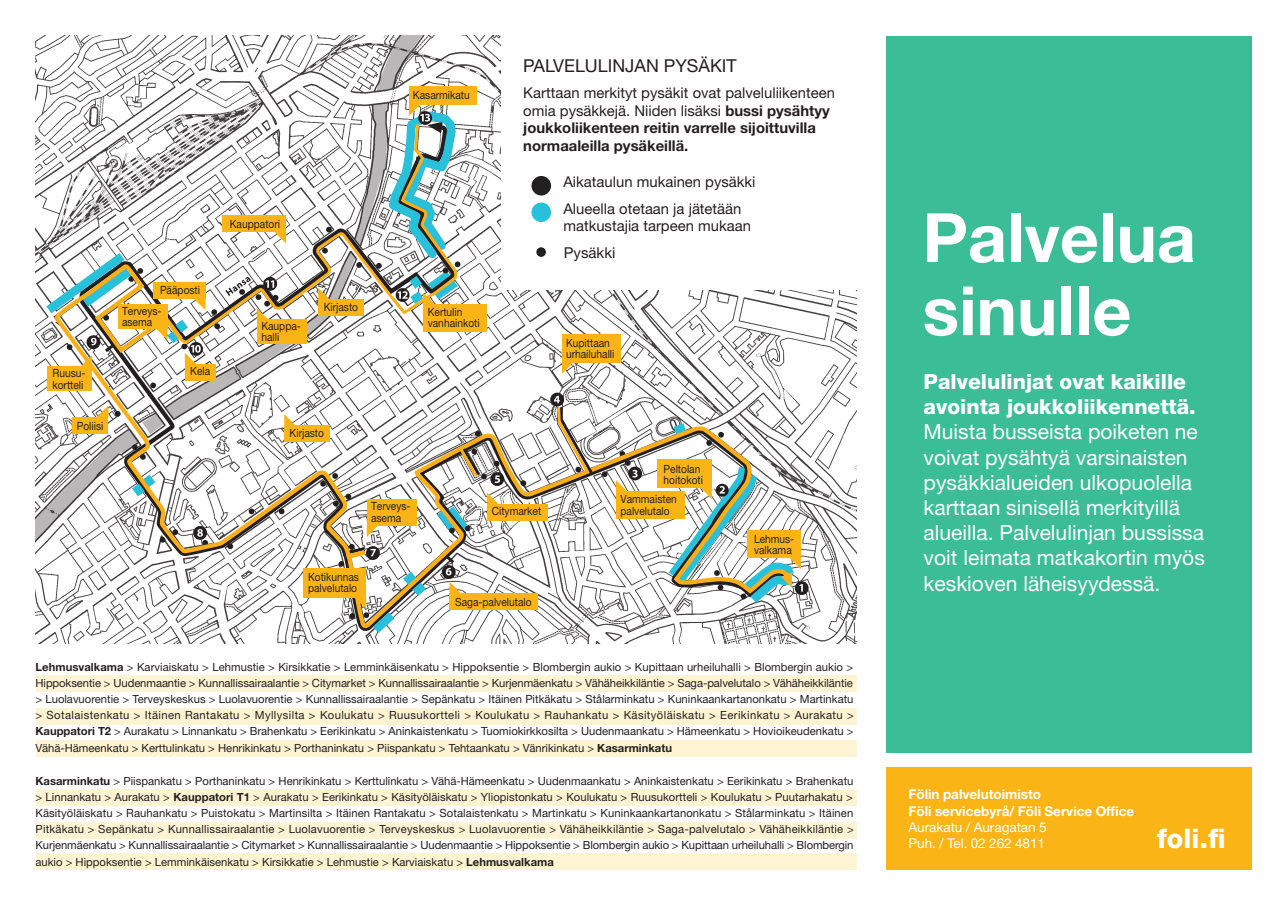
<style>
.page{position:relative;width:1288px;height:905px;background:#fff}
.page>*{position:absolute;margin:0;border:0;box-sizing:border-box;transform-origin:0 0}
.t1{font:700 68.1px "Helvetica Neue LT Std";color:#fff}
.t2{font:800 27px "Helvetica Neue LT Std";color:#fff}
.t3{font:21px/25.2px "Helvetica Neue LT Std";color:#fff}
.t4{font:17.85px "Helvetica Neue LT Std";color:#231f20}
.leipis{font:15px "Helvetica Neue LT Std";color:#231f20}
.leipis-2{font:700 14.85px/17.9px "Helvetica Neue LT Std";color:#231f20}
.leipis-3{font:14.85px/26.7px "Helvetica Neue LT Std";color:#231f20}
.t5{font:700 13.5px/16.2px "Helvetica Neue LT Std";color:#fff}
.t6{font:13.5px "Helvetica Neue LT Std";color:#fff}
.t7{font:11.4px/11.4px "Helvetica Neue LT Std";color:#231f20;scale:.9 1}
.leipis-4{font:11.25px/16.2px "Helvetica Neue LT Std";color:#231f20;text-align:justify}
.s1{font-weight:400}
.s2{font-weight:700}
.s3{font-weight:800}
</style>
<div class="page">
<div style="left:36px;top:853px;width:820px;height:17px;background:#fef3d2"></div>
<div style="left:36px;top:822px;width:820px;height:16px;background:#fef3d2"></div>
<div style="left:36px;top:789px;width:820px;height:17px;background:#fef3d2"></div>
<div style="left:36px;top:740px;width:820px;height:16px;background:#fef3d2"></div>
<div style="left:36px;top:708px;width:820px;height:16px;background:#fef3d2"></div>
<div style="left:36px;top:675px;width:820px;height:16px;background:#fef3d2"></div>
<img style="left:36px;top:36px;width:820px;height:607px">
<svg style="left:376px;top:36px;width:56px;height:56px"></svg>
<svg style="left:500px;top:260px;width:291px;height:369px"></svg>
<div style="left:490px;top:472px;width:14px;height:14px;background:#231f20;border-radius:50%"></div>
<svg style="left:628px;top:467px;width:14px;height:13px"></svg>
<div style="left:716px;top:484px;width:12px;height:13px;background:#231f20;border-radius:50%"></div>
<svg style="left:719px;top:486px;width:6px;height:8px"></svg>
<div style="left:795px;top:581px;width:13px;height:14px;background:#231f20;border-radius:50%"></div>
<div style="left:550px;top:393px;width:14px;height:13px;background:#231f20;border-radius:50%"></div>
<svg style="left:554px;top:396px;width:41px;height:81px"></svg>
<div style="left:449px;top:593px;width:89px;height:17px;background:#fbb416"></div>
<div style="left:487px;top:504px;width:60px;height:16px;background:#fbb416"></div>
<div style="left:562px;top:334px;width:59px;height:28px;background:#fbb416"></div>
<svg style="left:562px;top:362px;width:12px;height:12px"></svg>
<div style="left:658px;top:460px;width:54px;height:28px;background:#fbb416"></div>
<svg style="left:699px;top:488px;width:13px;height:11px"></svg>
<div style="left:616px;top:491px;width:68px;height:28px;background:#fbb416"></div>
<svg style="left:616px;top:451px;width:21px;height:40px"></svg>
<div style="left:747px;top:530px;width:54px;height:28px;background:#fbb416"></div>
<svg style="left:735px;top:556px;width:68px;height:56px"></svg>
<div style="left:409px;top:87px;width:68px;height:18px;background:#fbb416"></div>
<svg style="left:36px;top:102px;width:464px;height:540px"></svg>
<div style="left:886px;top:36px;width:366px;height:716px;background:#3bbd98"></div>
<div style="left:886px;top:767px;width:366px;height:102px;background:#fbb416"></div>
<div style="left:501px;top:35px;width:358px;height:255px;background:#fff"></div>
<div style="left:531px;top:176px;width:20px;height:20px;background:#231f20;border-radius:50%"></div>
<div style="left:531px;top:202px;width:20px;height:20px;background:#29c0da;border-radius:50%"></div>
<div style="left:536px;top:247px;width:10px;height:10px;background:#231f20;border-radius:50%"></div>
<p class="t7" style="left:52px;top:367px;width:38px">Ruusu&shy;kortteli</p>
<p class="t7" style="left:77px;top:420px;width:31px">Poliisi</p>
<p class="t7" style="left:122px;top:280px;width:88px;line-height:20.5px;text-indent:38px">Pääposti<br>Terveys-</p>
<p class="t7" style="left:122px;top:316px;width:35px">asema</p>
<p class="t7" style="left:190px;top:365px;width:24px">Kela</p>
<p class="t7" style="left:230px;top:218px;width:57px">Kauppatori</p>
<p class="t7" style="left:261px;top:320px;width:45px">Kauppa&shy;halli</p>
<p class="t7" style="left:324px;top:301px;width:40px">Kirjasto</p>
<p class="t7" style="left:413px;top:89px;width:65px">Kasarmikatu</p>
<p class="t7" style="left:428px;top:306px;width:59px">Kertulin vanhainkoti</p>
<p class="t4" style="left:523px;top:55px;width:215px">PALVELULINJAN PYSÄKIT</p>
<p class="leipis-2" style="left:523px;top:83px;width:313px"><span class="s1">Karttaan merkityt pysäkit ovat palveluliikenteen omia pysäkkejä. Niiden lisäksi</span> bussi pysähtyy joukkoliikenteen reitin varrelle sijoittuvilla normaaleilla pysäkeillä.</p>
<p class="leipis-3" style="left:563px;top:168px;width:194px">Aikataulun mukainen pysäkki<br>Alueella otetaan ja jätetään</p>
<p class="leipis-3" style="left:563px;top:212px;width:189px">matkustajia tarpeen mukaan</p>
<p class="leipis" style="left:564px;top:244px;width:53px">Pysäkki</p>
<p class="t7" style="left:566px;top:337px;width:55px">Kupittaan urhailuhalli</p>
<p class="t7" style="left:290px;top:427px;width:40px">Kirjasto</p>
<p class="t7" style="left:371px;top:500px;width:45px">Terveys&shy;asema</p>
<p class="t7" style="left:308px;top:571px;width:58px">Kotikunnas palvelutalo</p>
<p class="t7" style="left:492px;top:505px;width:57px">Citymarket</p>
<p class="t7" style="left:455px;top:596px;width:87px">Saga-palvelutalo</p>
<p class="t7" style="left:663px;top:463px;width:45px">Peltolan hoitokoti</p>
<p class="t7" style="left:620px;top:494px;width:64px">Vammaisten palvelutalo</p>
<p class="t7" style="left:754px;top:533px;width:46px">Lehmus&shy;valkama</p>
<p class="leipis-4" style="left:36px;top:658px;width:819px"><span class="s2">Lehmusvalkama</span> &gt; Karviaiskatu &gt; Lehmustie &gt; Kirsikkatie &gt; Lemminkäisenkatu &gt; Hippoksentie &gt; Blombergin aukio &gt; Kupittaan urheiluhalli &gt; Blombergin aukio &gt; Hippoksentie &gt; Uudenmaantie &gt; Kunnallissairaalantie &gt; Citymarket &gt; Kunnallissairaalantie &gt; Kurjenmäenkatu &gt; Vähäheikkiläntie &gt; Saga-palvelutalo &gt; Vähäheikkiläntie &gt; Luolavuorentie &gt; Terveyskeskus &gt; Luolavuorentie &gt; Kunnallissairaalantie &gt; Sepänkatu &gt; Itäinen Pitkäkatu &gt; Stålarminkatu &gt; Kuninkaankartanonkatu &gt; Martinkatu &gt; Sotalaistenkatu &gt; Itäinen Rantakatu &gt; Myllysilta &gt; Koulukatu &gt; Ruusukortteli &gt; Koulukatu &gt; Rauhankatu &gt; Käsityöläiskatu &gt; Eerikinkatu &gt; Aurakatu &gt; <span class="s2">Kauppatori T2</span> &gt; Aurakatu &gt; Linnankatu &gt; Brahenkatu &gt; Eerikinkatu &gt; Aninkaistenkatu &gt; Tuomiokirkkosilta &gt; Uudenmaankatu &gt; Hämeenkatu &gt; Hovioikeudenkatu &gt; Vähä-Hämeenkatu &gt; Kerttulinkatu &gt; Henrikinkatu &gt; Porthaninkatu &gt; Piispankatu &gt; Tehtaankatu &gt; Vänrikinkatu &gt; <span class="s2">Kasarminkatu</span></p>
<p class="leipis-4" style="left:36px;top:772px;width:820px"><span class="s2">Kasarminkatu</span> &gt; Piispankatu &gt; Porthaninkatu &gt; Henrikinkatu &gt; Kerttulinkatu &gt; Vähä-Hämeenkatu &gt; Uudenmaankatu &gt; Aninkaistenkatu &gt; Eerikinkatu &gt; Brahenkatu &gt; Linnankatu &gt; Aurakatu &gt; <span class="s2">Kauppatori T1</span> &gt; Aurakatu &gt; Eerikinkatu &gt; Käsityöläiskatu &gt; Yliopistonkatu &gt; Koulukatu &gt; Ruusukortteli &gt; Koulukatu &gt; Puutarhakatu &gt; Käsityöläiskatu &gt; Rauhankatu &gt; Puistokatu &gt; Martinsilta &gt; Itäinen Rantakatu &gt; Sotalaistenkatu &gt; Martinkatu &gt; Kuninkaankartanonkatu &gt; Stålarminkatu &gt; Itäinen Pitkäkatu &gt; Sepänkatu &gt; Kunnallissairaalantie &gt; Luolavuorentie &gt; Terveyskeskus &gt; Luolavuorentie &gt; Vähäheikkiläntie &gt; Saga-palvelutalo &gt; Vähäheikkiläntie &gt; Kurjenmäenkatu &gt; Kunnallissairaalantie &gt; Citymarket &gt; Kunnallissairaalantie &gt; Uudenmaantie &gt; Hippoksentie &gt; Blombergin aukio &gt; Kupittaan urheiluhalli &gt; Blombergin aukio &gt; Hippoksentie &gt; Lemminkäisenkatu &gt; Kirsikkatie &gt; Lehmustie &gt; Karviaiskatu &gt; <span class="s2">Lehmusvalkama</span></p>
<p class="t1" style="left:922px;top:196px;width:275px">Palvelua</p>
<p class="t1" style="left:922px;top:269px;width:210px">sinulle</p>
<p class="t3" style="left:923px;top:368px;width:283px"><span class="s3">Palvelulinjat ovat kaikille avointa joukkoliikennettä.<br></span>Muista busseista poiketen ne voivat pysähtyä varsinaisten pysäkkialueiden ulkopuolella karttaan sinisellä merkityillä alueilla. Palvelulinjan bussissa voit leimata matkakortin myös keskioven läheisyydessä.</p>
<p class="t5" style="left:908px;top:786px;width:134px">Fölin palvelutoimisto</p>
<p class="t5" style="left:908px;top:802px;width:227px">Föli servicebyrå/ Föli Service Office<br><span class="s1">Aurakatu / Auragatan 5</span></p>
<p class="t6" style="left:908px;top:835px;width:138px">Puh. / Tel. 02 262 4811</p>
<p class="t2" style="left:1157px;top:823px;width:70px">foli.fi</p>
</div>
